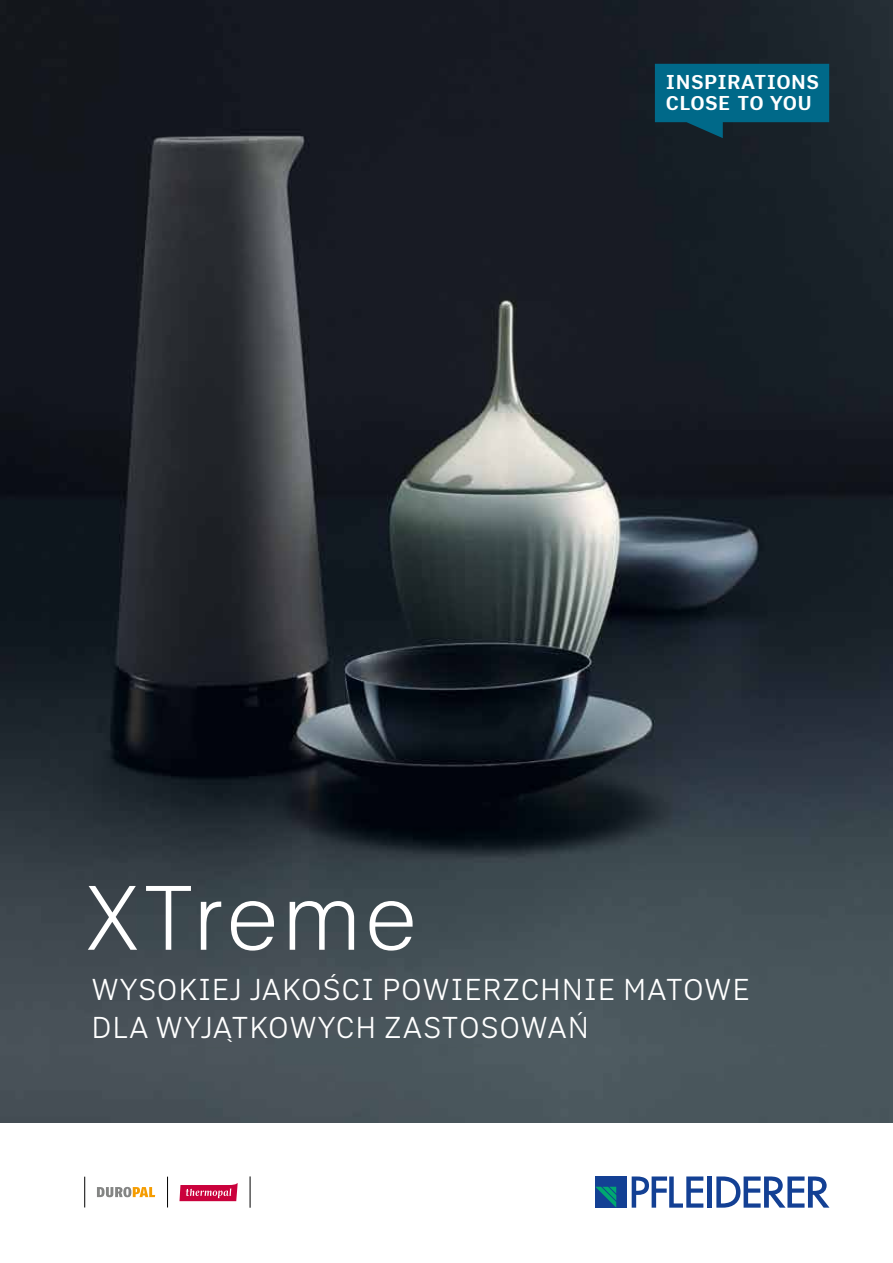
<style>
.page{position:relative;width:893px;height:1263px;background:#fff}
.page>*{position:absolute;margin:0;border:0;box-sizing:border-box;transform-origin:0 0}
.t1{font:93px "Abitare Sans 100 wt";letter-spacing:.02em;color:#fff}
.t2{font:30px/37.5px "Abitare Sans 150 wt";letter-spacing:.025em;color:#fff}
.t3{font:19.95px/21.1px "Abitare Sans 600 wt";letter-spacing:.025em;color:#fff}
</style>
<div class="page">
<img style="left:0;top:0;width:893px;height:1048px">
<div style="left:0;top:1048px;width:893px;height:75px;background:#49565c"></div>
<svg style="left:179px;top:1183px;width:59px;height:18px"></svg>
<svg style="left:97px;top:1187px;width:58px;height:10px"></svg>
<hr style="left:84px;top:1177px;width:1px;height:30px;background:#000">
<hr style="left:167px;top:1177px;width:1px;height:30px;background:#000">
<hr style="left:250px;top:1176px;width:1px;height:32px;background:#000">
<div style="left:595px;top:1176px;width:31px;height:32px;background:#134094"></div>
<svg style="left:596px;top:1187px;width:20px;height:20px"></svg>
<svg style="left:632px;top:1176px;width:71px;height:32px"></svg>
<div style="left:707px;top:1176px;width:5px;height:32px;background:#134094"></div>
<svg style="left:716px;top:1176px;width:113px;height:32px"></svg>
<svg style="left:655px;top:64px;width:174px;height:74px;background:#045b76"></svg>
<p class="t3" style="left:666px;top:71px;width:155px">INSPIRATIONS<br>CLOSE TO YOU</p>
<h1 class="t1" style="left:85px;top:864px;width:334px">XTreme</h1>
<p class="t2" style="left:91px;top:970px;width:660px">WYSOKIEJ JAKOŚCI POWIERZCHNIE MATOWE<br>DLA WYJĄTKOWYCH ZASTOSOWAŃ</p>
</div>
